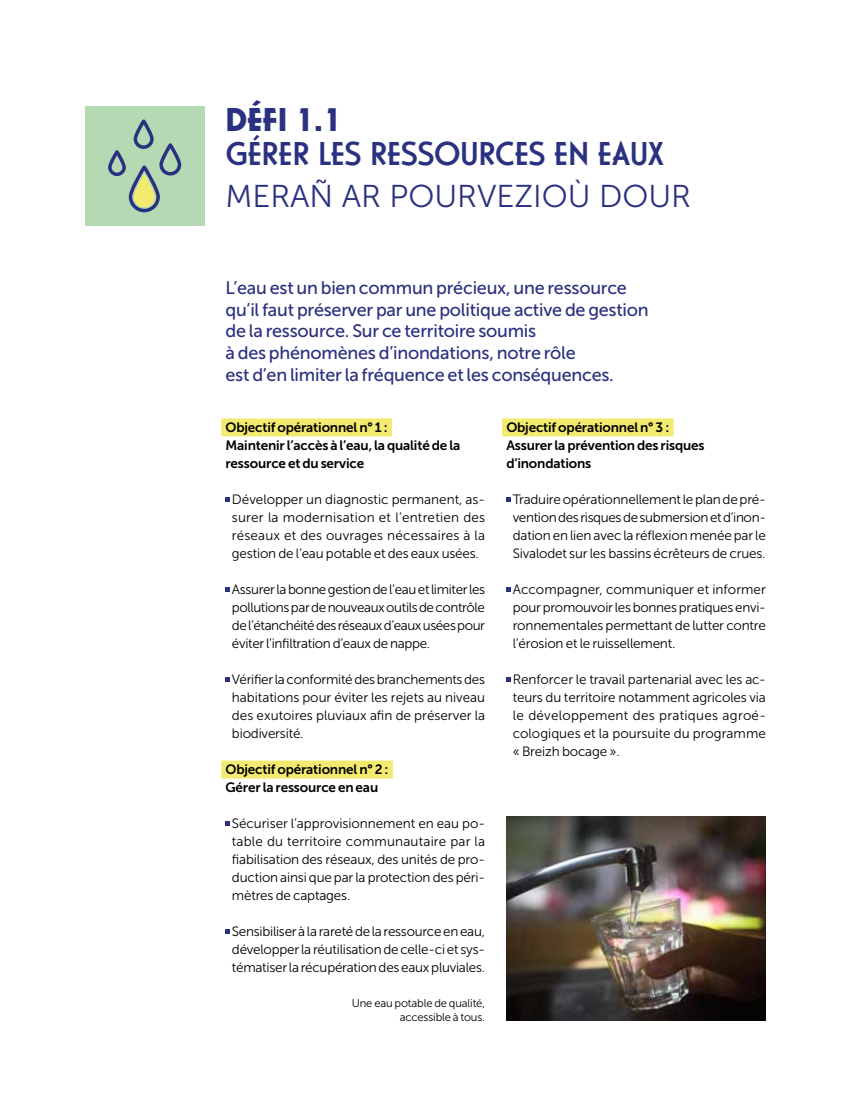
<style>
.page{position:relative;width:851px;height:1106px;background:#fff}
.page>*{position:absolute;margin:0;border:0;box-sizing:border-box;transform-origin:0 0}
.t1{font:500 34.5px "Casablanca URW";color:#2a3180}
.t2{font:700 34.5px "Casablanca URW";color:#2a3180}
.t3{font:31.5px "Museo Sans 300";color:#2a3180}
.t4{font:18px/21.6px "Museo Sans 500";letter-spacing:-.015em;color:#2a3180}
.t5{font:13.5px/18px "Museo Sans 300";letter-spacing:-.015em;color:#000;text-align:justify}
.t6{font:13.5px/18px "Museo Sans 700";letter-spacing:-.01em;color:#000}
.t7{font:11.25px/13.5px "Museo Sans 300";letter-spacing:-.015em;color:#000;text-align:right}
</style>
<div class="page">
<img style="left:506px;top:816px;width:259px;height:204px">
<div style="left:221px;top:418px;width:171px;height:18px;background:#f3eb6f"></div>
<div style="left:221px;top:760px;width:172px;height:18px;background:#f3eb6f"></div>
<svg style="left:225px;top:497px;width:5px;height:4px"></svg>
<svg style="left:225px;top:587px;width:5px;height:4px"></svg>
<svg style="left:225px;top:677px;width:5px;height:4px"></svg>
<svg style="left:225px;top:821px;width:5px;height:4px"></svg>
<svg style="left:225px;top:929px;width:5px;height:4px"></svg>
<div style="left:502px;top:418px;width:171px;height:18px;background:#f3eb6f"></div>
<svg style="left:506px;top:497px;width:4px;height:4px"></svg>
<svg style="left:506px;top:587px;width:4px;height:4px"></svg>
<svg style="left:506px;top:677px;width:4px;height:4px"></svg>
<div style="left:85px;top:106px;width:119px;height:119px;background:#b5d9b3"></div>
<svg style="left:108px;top:119px;width:74px;height:94px"></svg>
<h1 class="t2" style="left:225px;top:98px;width:118px">DÉFI 1.1</h1>
<h1 class="t1" style="left:225px;top:134px;width:440px">GÉRER LES RESSOURCES EN EAUX</h1>
<h2 class="t3" style="left:225px;top:179px;width:467px">MERAÑ AR POURVEZIOÙ DOUR</h2>
<p class="t4" style="left:225px;top:277px;width:424px">L’eau est un bien commun précieux, une ressource qu’il faut préserver par une politique active de gestion de la ressource. Sur ce territoire soumis<br>à des phénomènes d’inondations, notre rôle<br>est d’en limiter la fréquence et les conséquences.</p>
<p class="t6" style="left:225px;top:418px;width:236px">Objectif opérationnel n° 1 :<br>Maintenir l’accès à l’eau, la qualité de la ressource et du service</p>
<p class="t5" style="left:232px;top:490px;width:255px">Développer un diagnostic permanent, as&shy;surer la modernisation et l’entretien des réseaux et des ouvrages nécessaires à la gestion de l’eau potable et des eaux usées.</p>
<p class="t5" style="left:232px;top:580px;width:255px">Assurer la bonne gestion de l’eau et limiter les pollutions par de nouveaux outils de contrôle de l’étanchéité des réseaux d’eaux usées pour éviter l’infiltration d’eaux de nappe.</p>
<p class="t5" style="left:232px;top:670px;width:255px">Vérifier la conformité des branchements des habitations pour éviter les rejets au niveau des exutoires pluviaux afin de préserver la biodiversité.</p>
<p class="t6" style="left:225px;top:760px;width:164px">Objectif opérationnel n° 2 :<br>Gérer la ressource en eau</p>
<p class="t5" style="left:232px;top:814px;width:255px">Sécuriser l’approvisionnement en eau po&shy;table du territoire communautaire par la fiabilisation des réseaux, des unités de pro&shy;duction ainsi que par la protection des péri&shy;mètres de captages.</p>
<p class="t5" style="left:232px;top:922px;width:255px">Sensibiliser à la rareté de la ressource en eau, développer la réutilisation de celle-ci et sys&shy;tématiser la récupération des eaux pluviales.</p>
<p class="t7" style="left:352px;top:996px;width:135px">Une eau potable de qualité, accessible à tous.</p>
<p class="t6" style="left:506px;top:418px;width:200px">Objectif opérationnel n° 3 :<br>Assurer la prévention des risques d’inondations</p>
<p class="t5" style="left:512px;top:490px;width:255px">Traduire opérationnellement le plan de pré&shy;vention des risques de submersion et d’inon&shy;dation en lien avec la réflexion menée par le Sivalodet sur les bassins écrêteurs de crues.</p>
<p class="t5" style="left:512px;top:580px;width:255px">Accompagner, communiquer et informer pour promouvoir les bonnes pratiques envi&shy;ronnementales permettant de lutter contre l’érosion et le ruissellement.</p>
<p class="t5" style="left:512px;top:670px;width:255px">Renforcer le travail partenarial avec les ac&shy;teurs du territoire notamment agricoles via le développement des pratiques agroé&shy;cologiques et la poursuite du programme « Breizh bocage ».</p>
</div>
